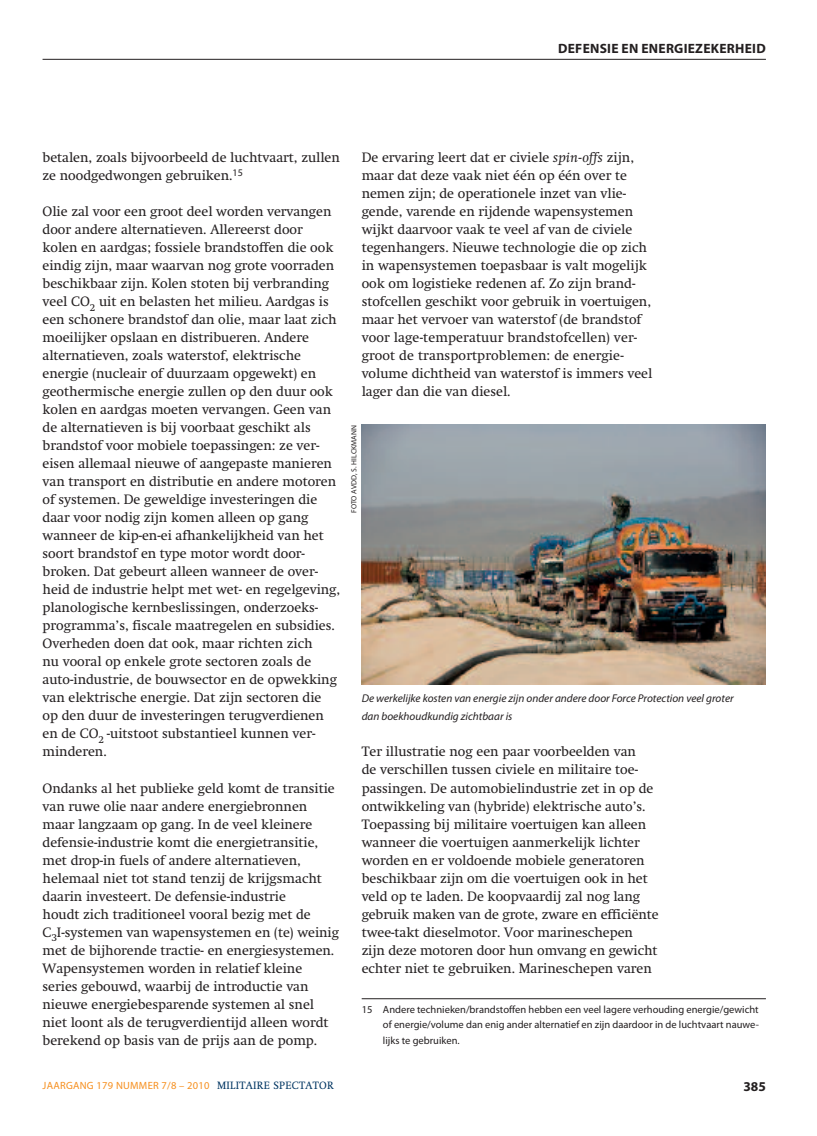
<style>
.page{position:relative;width:817px;height:1136px;background:#fff}
.page>*{position:absolute;margin:0;border:0;box-sizing:border-box;transform-origin:0 0}
.t1{font:13.5px/18px "Swift";color:#231f20}
.t2{font:700 13.5px "Myriad Pro";letter-spacing:.02em;color:#231f20}
.t3{font:italic 11.25px/18px "Myriad Pro";color:#231f20}
.t4{font:10.5px/15px "Myriad Pro";color:#231f20;text-align:justify}
.t5{font:10.5px "Myriad Pro";letter-spacing:.025em;color:#f68f1e}
.t6{font:7.5px "Myriad Pro";letter-spacing:.02em;color:#231f20}
.s1{font-style:italic}
.s2{font-family:"Swift";color:#003562}
</style>
<div class="page">
<hr style="left:43px;top:59px;width:722px;height:1px;background:#231f20">
<hr style="left:361px;top:998px;width:404px;height:1px;background:#231f20">
<img style="left:361px;top:424px;width:404px;height:260px">
<p class="t2" style="left:558px;top:43px;width:209px">DEFENSIE EN ENERGIEZEKERHEID</p>
<p class="t1" style="left:43px;top:150px;width:299px">betalen, zoals bijvoorbeeld de luchtvaart, zullen ze noodgedwongen gebruiken.<sup>15</sup></p>
<p class="t1" style="left:43px;top:204px;width:299px">Olie zal voor een groot deel worden vervangen door andere alternatieven. Allereerst door kolen en aardgas; fossiele brandstoffen die ook eindig zijn, maar waarvan nog grote voorraden beschikbaar zijn. Kolen stoten bij verbranding veel CO<sub>2</sub> uit en belasten het milieu. Aardgas is een schonere brandstof dan olie, maar laat zich moeilijker opslaan en distribueren. Andere alternatieven, zoals waterstof, elektrische energie (nucleair of duurzaam opgewekt) en geothermische energie zullen op den duur ook kolen en aardgas moeten vervangen. Geen van de alternatieven is bij voorbaat geschikt als brandstof voor mobiele toepassingen: ze ver&shy;eisen allemaal nieuwe of aangepaste manieren van transport en distributie en andere motoren of systemen. De geweldige investeringen die daar voor nodig zijn komen alleen op gang wanneer de kip-en-ei afhankelijkheid van het soort brandstof en type motor wordt door&shy;broken. Dat gebeurt alleen wanneer de over&shy;heid de industrie helpt met wet- en regelgeving, planologische kernbeslissingen, onderzoeks&shy;programma’s, fiscale maatregelen en subsidies.<br>Overheden doen dat ook, maar richten zich<br>nu vooral op enkele grote sectoren zoals de auto-industrie, de bouwsector en de opwekking van elektrische energie. Dat zijn sectoren die op den duur de investeringen terugverdienen en de CO<sub>2</sub> -uitstoot substantieel kunnen ver&shy;minderen.</p>
<p class="t1" style="left:43px;top:780px;width:298px">Ondanks al het publieke geld komt de transitie van ruwe olie naar andere energiebronnen maar langzaam op gang. In de veel kleinere defensie-industrie komt die energietransitie, met drop-in fuels of andere alternatieven, helemaal niet tot stand tenzij de krijgsmacht daarin investeert. De defensie-industrie<br>houdt zich traditioneel vooral bezig met de C<sub>3</sub>I-systemen van wapensystemen en (te) weinig met de bijhorende tractie- en energiesystemen.<br>Wapensystemen worden in relatief kleine series gebouwd, waarbij de introductie van nieuwe energiebesparende systemen al snel niet loont als de terugverdientijd alleen wordt berekend op basis van de prijs aan de pomp.</p>
<p class="t1" style="left:361px;top:150px;width:292px">De ervaring leert dat er civiele <span class="s1">spin-offs</span> zijn, maar dat deze vaak niet één op één over te nemen zijn; de operationele inzet van vlie&shy;gende, varende en rijdende wapensystemen wijkt daarvoor vaak te veel af van de civiele tegenhangers. Nieuwe technologie die op zich in wapensystemen toepasbaar is valt mogelijk ook om logistieke redenen af. Zo zijn brand&shy;stofcellen geschikt voor gebruik in voertuigen, maar het vervoer van waterstof (de brandstof voor lage-temperatuur brandstofcellen) ver&shy;groot de transportproblemen: de energie&shy;volume dichtheid van waterstof is immers veel lager dan die van diesel.</p>
<p class="t6" style="left:351px;top:513px;width:90px;rotate:-90deg">FOTO AVDD, S. HILCKMANN</p>
<p class="t3" style="left:361px;top:690px;width:373px">De werkelijke kosten van energie zijn onder andere door Force Protection veel groter dan boekhoudkundig zichtbaar is</p>
<p class="t1" style="left:361px;top:744px;width:298px">Ter illustratie nog een paar voorbeelden van<br>de verschillen tussen civiele en militaire toe&shy;passingen. De automobielindustrie zet in op de ontwikkeling van (hybride) elektrische auto’s.<br>Toepassing bij militaire voertuigen kan alleen wanneer die voertuigen aanmerkelijk lichter worden en er voldoende mobiele generatoren beschikbaar zijn om die voertuigen ook in het veld op te laden. De koopvaardij zal nog lang gebruik maken van de grote, zware en efficiënte twee-takt dieselmotor. Voor marineschepen zijn deze motoren door hun omvang en gewicht echter niet te gebruiken. Marineschepen varen</p>
<p class="t4" style="left:383px;top:1003px;width:377px;text-indent:-21px">15 Andere technieken/brandstoffen hebben een veel lagere verhouding energie/gewicht of energie/volume dan enig ander alternatief en zijn daardoor in de luchtvaart nauwe&shy;lijks te gebruiken.</p>
<p class="t5" style="left:43px;top:1080px;width:292px">JAARGANG 179 NUMMER 7/8 – 2010 <span class="s2">MILITAIRE SPECTATOR</span></p>
<p class="t2" style="left:743px;top:1081px;width:24px">385</p>
</div>
